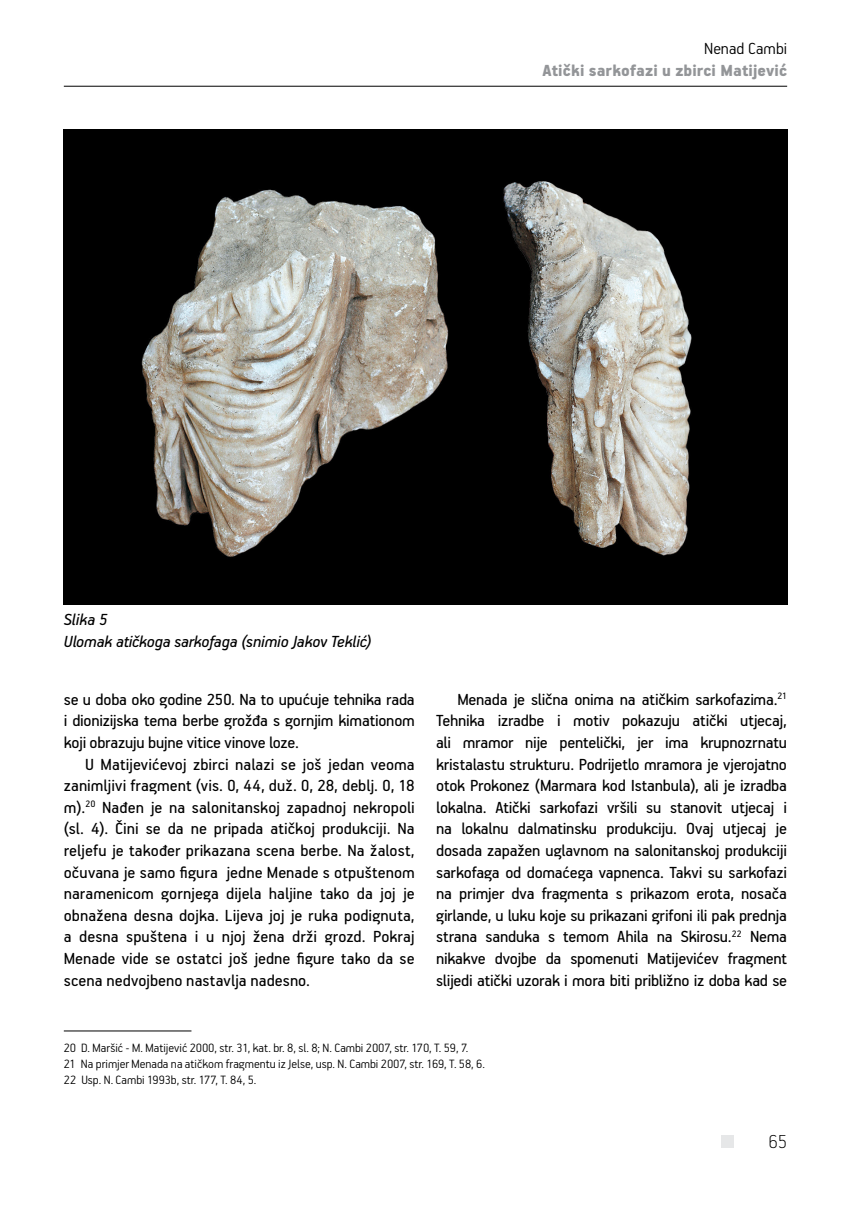
<style>
.page{position:relative;width:851px;height:1212px;background:#fff}
.page>*{position:absolute;margin:0;border:0;box-sizing:border-box;transform-origin:0 0}
.t1{font:100 21px "PF Handbook Pro";color:#000}
.t2{font:18px/21.6px "PF Handbook Pro";letter-spacing:-.01em;color:#000;text-align:justify}
.t3{font:italic 18px/21.6px "PF Handbook Pro";letter-spacing:-.01em;color:#000}
.t4{font:900 18px "PF Handbook Pro";letter-spacing:.005em;color:#939598}
.t5{font:300 18px "PF Handbook Pro";letter-spacing:.005em;color:#000}
.t6{font:300 13.5px/16.2px "PF Handbook Pro";color:#000}
</style>
<div class="page">
<div style="left:721px;top:1135px;width:12px;height:13px;background:#e6e7e8"></div>
<hr style="left:64px;top:86px;width:723px;height:1px;background:#000">
<hr style="left:64px;top:1031px;width:127px;height:1px;background:#000">
<img style="left:64px;top:130px;width:723px;height:475px">
<p class="t5" style="left:704px;top:38px;width:84px">Nenad Cambi</p>
<p class="t4" style="left:542px;top:59px;width:246px">Atički sarkofazi u zbirci Matijević</p>
<p class="t3" style="left:64px;top:608px;width:309px">Slika 5<br>Ulomak atičkoga sarkofaga (snimio Jakov Teklić)</p>
<p class="t2" style="left:64px;top:688px;width:352px">se u doba oko godine 250. Na to upućuje tehnika rada i dionizijska tema berbe grožđa s gornjim kimationom koji obrazuju bujne vitice vinove loze.</p>
<p class="t2" style="left:64px;top:753px;width:352px;text-indent:21px">U Matijevićevoj zbirci nalazi se još jedan veoma zanimljivi fragment (vis. 0, 44, duž. 0, 28, deblj. 0, 18 m).<sup>20</sup> Nađen je na salonitanskoj zapadnoj nekropoli (sl. 4). Čini se da ne pripada atičkoj produkciji. Na reljefu je također prikazana scena berbe. Na žalost, očuvana je samo figura jedne Menade s otpuštenom naramenicom gornjega dijela haljine tako da joj je obnažena desna dojka. Lijeva joj je ruka podignuta, a desna spuštena i u njoj žena drži grozd. Pokraj Menade vide se ostatci još jedne figure tako da se scena nedvojbeno nastavlja nadesno.</p>
<p class="t2" style="left:436px;top:688px;width:352px;text-indent:21px">Menada je slična onima na atičkim sarkofazima.<sup>21<br></sup>Tehnika izradbe i motiv pokazuju atički utjecaj, ali mramor nije pentelički, jer ima krupnozrnatu kristalastu strukturu. Podrijetlo mramora je vjerojatno otok Prokonez (Marmara kod Istanbula), ali je izradba lokalna. Atički sarkofazi vršili su stanovit utjecaj i na lokalnu dalmatinsku produkciju. Ovaj utjecaj je dosada zapažen uglavnom na salonitanskoj produkciji sarkofaga od domaćega vapnenca. Takvi su sarkofazi na primjer dva fragmenta s prikazom erota, nosača girlande, u luku koje su prikazani grifoni ili pak prednja strana sanduka s temom Ahila na Skirosu.<sup>22</sup> Nema nikakve dvojbe da spomenuti Matijevićev fragment slijedi atički uzorak i mora biti približno iz doba kad se</p>
<p class="t6" style="left:64px;top:1039px;width:422px">20 D. Maršić - M. Matijević 2000, str. 31, kat. br. 8, sl. 8; N. Cambi 2007, str. 170, T. 59, 7.<br>21 Na primjer Menada na atičkom fragmentu iz Jelse, usp. N. Cambi 2007, str. 169, T. 58, 6.<br>22 Usp. N. Cambi 1993b, str. 177, T. 84, 5.</p>
<p class="t1" style="left:768px;top:1129px;width:20px">65</p>
</div>
